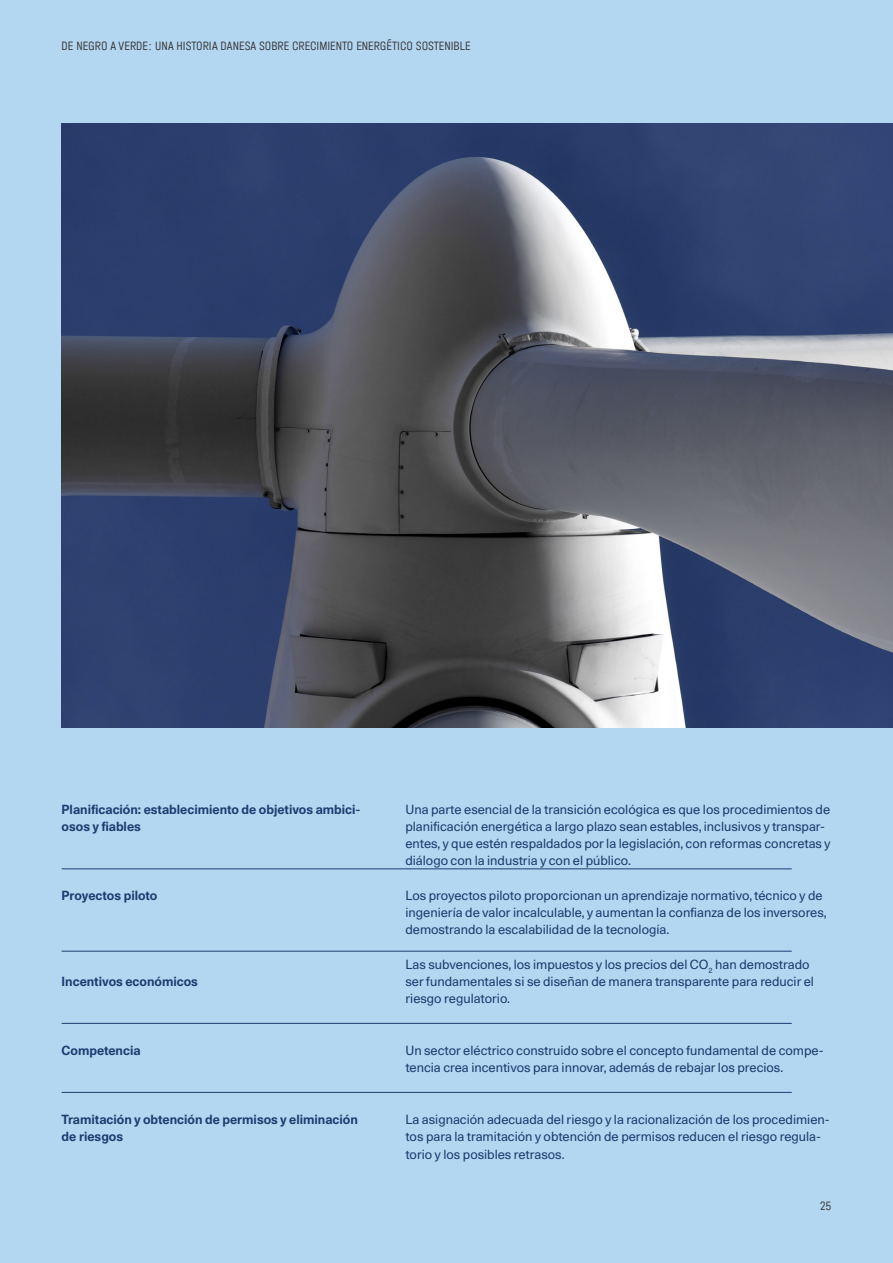
<style>
.page{position:relative;width:893px;height:1263px;background:#b4d7f1}
.page>*{position:absolute;margin:0;border:0;box-sizing:border-box;transform-origin:0 0}
.Brød{font:12.75px/17.2px "Unica 77 LL";color:#1b3d70}
.Brød_Bold{font:700 12.75px/17.2px "Unica 77 LL";color:#1b3d70}
.t1{font:300 12.75px "Halvar Eng";color:#383839}
.Brød-2{font:700 12.75px/17.2px "Unica 77 LL";color:#1b3d70}
</style>
<div class="page">
<img style="left:62px;top:124px;width:831px;height:603px">
<hr style="left:62px;top:868px;width:730px;height:1px;background:#1b3d70">
<hr style="left:62px;top:951px;width:730px;height:1px;background:#1b3d70">
<hr style="left:62px;top:1092px;width:730px;height:1px;background:#1b3d70">
<hr style="left:62px;top:1023px;width:730px;height:1px;background:#1b3d70">
<p class="t1" style="left:62px;top:38px;width:410px">DE NEGRO A VERDE: UNA HISTORIA DANESA SOBRE CRECIMIENTO ENERGÉTICO SOSTENIBLE</p>
<p class="Brød-2" style="left:62px;top:800px;width:300px">Planificación: establecimiento de objetivos ambici&shy;osos y fiables</p>
<p class="Brød_Bold" style="left:62px;top:886px;width:97px">Proyectos piloto</p>
<p class="Brød_Bold" style="left:62px;top:973px;width:138px">Incentivos económicos</p>
<p class="Brød_Bold" style="left:62px;top:1042px;width:80px">Competencia</p>
<p class="Brød_Bold" style="left:62px;top:1111px;width:298px">Tramitación y obtención de permisos y eliminación de riesgos</p>
<p class="Brød" style="left:405px;top:800px;width:427px">Una parte esencial de la transición ecológica es que los procedimientos de planificación energética a largo plazo sean estables, inclusivos y transpar&shy;entes, y que estén respaldados por la legislación, con reformas concretas y diálogo con la industria y con el público.</p>
<p class="Brød" style="left:405px;top:886px;width:423px">Los proyectos piloto proporcionan un aprendizaje normativo, técnico y de ingeniería de valor incalculable, y aumentan la confianza de los inversores, demostrando la escalabilidad de la tecnología.</p>
<p class="Brød" style="left:405px;top:955px;width:410px">Las subvenciones, los impuestos y los precios del CO<sub>2</sub> han demostrado ser fundamentales si se diseñan de manera transparente para reducir el riesgo regulatorio.</p>
<p class="Brød" style="left:405px;top:1042px;width:420px">Un sector eléctrico construido sobre el concepto fundamental de compe&shy;tencia crea incentivos para innovar, además de rebajar los precios.</p>
<p class="Brød" style="left:405px;top:1111px;width:426px">La asignación adecuada del riesgo y la racionalización de los procedimien&shy;tos para la tramitación y obtención de permisos reducen el riesgo regula&shy;torio y los posibles retrasos.</p>
<p class="t1" style="left:820px;top:1199px;width:13px">25</p>
</div>
